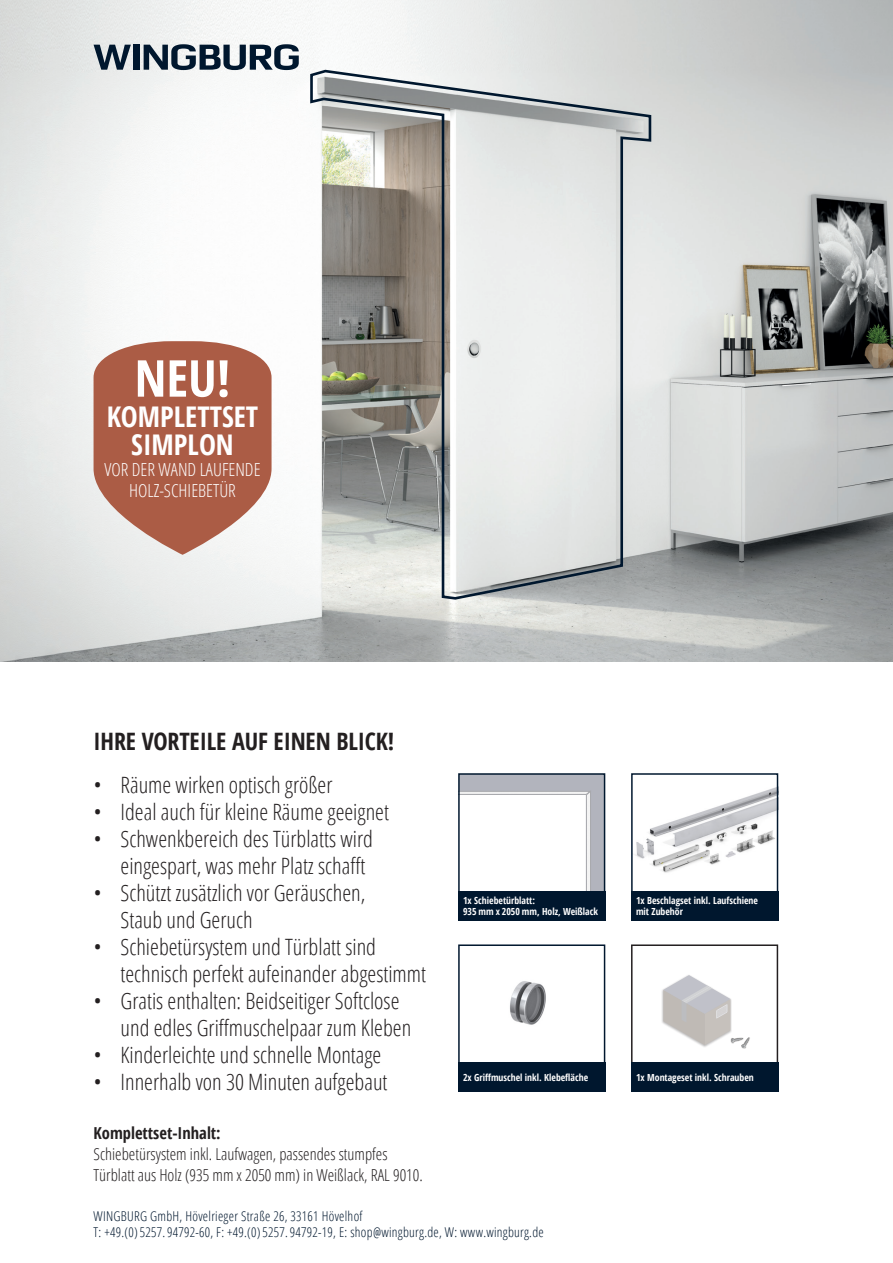
<style>
.page{position:relative;width:893px;height:1263px;background:#fff}
.page>*{position:absolute;margin:0;border:0;box-sizing:border-box;transform-origin:0 0}
.t1{font:700 50.85px "Open Sans Condensed";color:#fff}
.t2{font:700 28.5px/28.5px "Open Sans Condensed";color:#fff;text-align:center}
.t3{font:700 24px "Open Sans Condensed";letter-spacing:-.005em;color:#231f20}
.t4{font:300 condensed 22.5px/27px "Open Sans";color:#231f20}
.t5{font:300 condensed 18px/21px "Open Sans";color:#fff;text-align:center}
.t6{font:300 condensed 16.5px/21px "Open Sans";color:#231f20}
.t7{font:300 condensed 13.5px/16.5px "Open Sans";letter-spacing:.02em;color:#00172e}
.t8{font:700 9.75px/11.7px "Open Sans Condensed";color:#fff}
.t9{font:300 condensed 9.75px "Open Sans";color:#fff}
.s1{font-family:"Open Sans Condensed";font-weight:700;font-stretch:normal}
</style>
<div class="page">
<img style="left:0;top:0;width:893px;height:661px">
<svg style="left:308px;top:68px;width:345px;height:533px;background:#c0c2c0"></svg>
<svg style="left:94px;top:341px;width:178px;height:214px;background:#b77663"></svg>
<svg style="left:94px;top:45px;width:37px;height:25px"></svg>
<div style="left:134px;top:45px;width:6px;height:25px;background:#00172e"></div>
<svg style="left:144px;top:44px;width:155px;height:26px"></svg>
<img style="left:635px;top:787px;width:140px;height:86px">
<div style="left:631px;top:773px;width:147px;height:147px;border:2px solid #00172e"></div>
<div style="left:631px;top:891px;width:147px;height:29px;background:#00172e"></div>
<div style="left:631px;top:944px;width:147px;height:147px;border:2px solid #231f20"></div>
<div style="left:631px;top:1062px;width:147px;height:29px;background:#00172e"></div>
<div style="left:459px;top:774px;width:146px;height:146px;background:#b2b4bd"></div>
<svg style="left:461px;top:791px;width:130px;height:100px;background:#fbfbfb"></svg>
<div style="left:458px;top:773px;width:147px;height:147px;border:2px solid #00172e"></div>
<div style="left:458px;top:891px;width:147px;height:29px;background:#00172e"></div>
<img style="left:510px;top:981px;width:36px;height:44px">
<div style="left:458px;top:944px;width:147px;height:147px;border:2px solid #00172e"></div>
<div style="left:458px;top:1062px;width:147px;height:29px;background:#00172e"></div>
<div style="left:741px;top:1037px;width:9px;height:12px;background:#231f20;opacity:.5"></div>
<div style="left:661px;top:974px;width:71px;height:74px;background:#231f20;opacity:.3"></div>
<svg style="left:663px;top:975px;width:87px;height:73px"></svg>
<p class="t1" style="left:135px;top:343px;width:97px">NEU!</p>
<p class="t2" style="left:107px;top:402px;width:153px">KOMPLETTSET<br>SIMPLON</p>
<p class="t5" style="left:104px;top:459px;width:158px">VOR DER WAND LAUFENDE<br>HOLZ-SCHIEBETÜR</p>
<p class="t3" style="left:94px;top:724px;width:302px">IHRE VORTEILE AUF EINEN BLICK!</p>
<p class="t4" style="left:94px;top:770px;width:241px">• Räume wirken optisch größer</p>
<p class="t4" style="left:94px;top:797px;width:297px">• Ideal auch für kleine Räume geeignet</p>
<p class="t4" style="left:121px;top:824px;width:254px;text-indent:-27px">• Schwenkbereich des Türblatts wird eingespart, was mehr Platz schafft</p>
<p class="t4" style="left:121px;top:878px;width:246px;text-indent:-27px">• Schützt zusätzlich vor Geräuschen,<br>Staub und Geruch</p>
<p class="t4" style="left:121px;top:932px;width:307px;text-indent:-27px">• Schiebetürsystem und Türblatt sind technisch perfekt aufeinander abgestimmt</p>
<p class="t4" style="left:121px;top:986px;width:292px;text-indent:-27px">• Gratis enthalten: Beidseitiger Softclose und edles Griffmuschelpaar zum Kleben</p>
<p class="t4" style="left:94px;top:1040px;width:289px">• Kinderleichte und schnelle Montage</p>
<p class="t4" style="left:94px;top:1067px;width:295px">• Innerhalb von 30 Minuten aufgebaut</p>
<p class="t6" style="left:94px;top:1122px;width:331px"><span class="s1">Komplettset-Inhalt:<br></span>Schiebetürsystem inkl. Laufwagen, passendes stumpfes<br>Türblatt aus Holz (935 mm x 2050 mm) in Weißlack, RAL 9010.</p>
<p class="t7" style="left:94px;top:1207px;width:452px">WINGBURG GmbH, Hövelrieger Straße 26, 33161 Hövelhof<br>T: +49.(0) 5257. 94792-60, F: +49.(0) 5257. 94792-19, E: shop@wingburg.de, W: www.wingburg.de</p>
<p class="t8" style="left:463px;top:894px;width:136px">1x Schiebetürblatt:<br>935 mm x 2050 mm, Holz, Weißlack</p>
<p class="t8" style="left:463px;top:1071px;width:127px">2x Griffmuschel inkl. Klebefläche</p>
<p class="t8" style="left:636px;top:894px;width:123px">1x Beschlagset inkl. Laufschiene mit Zubehör</p>
<p class="t9" style="left:636px;top:1070px;width:39px">Komplettset</p>
<p class="t8" style="left:636px;top:1071px;width:119px">1x Montageset inkl. Schrauben</p>
</div>
